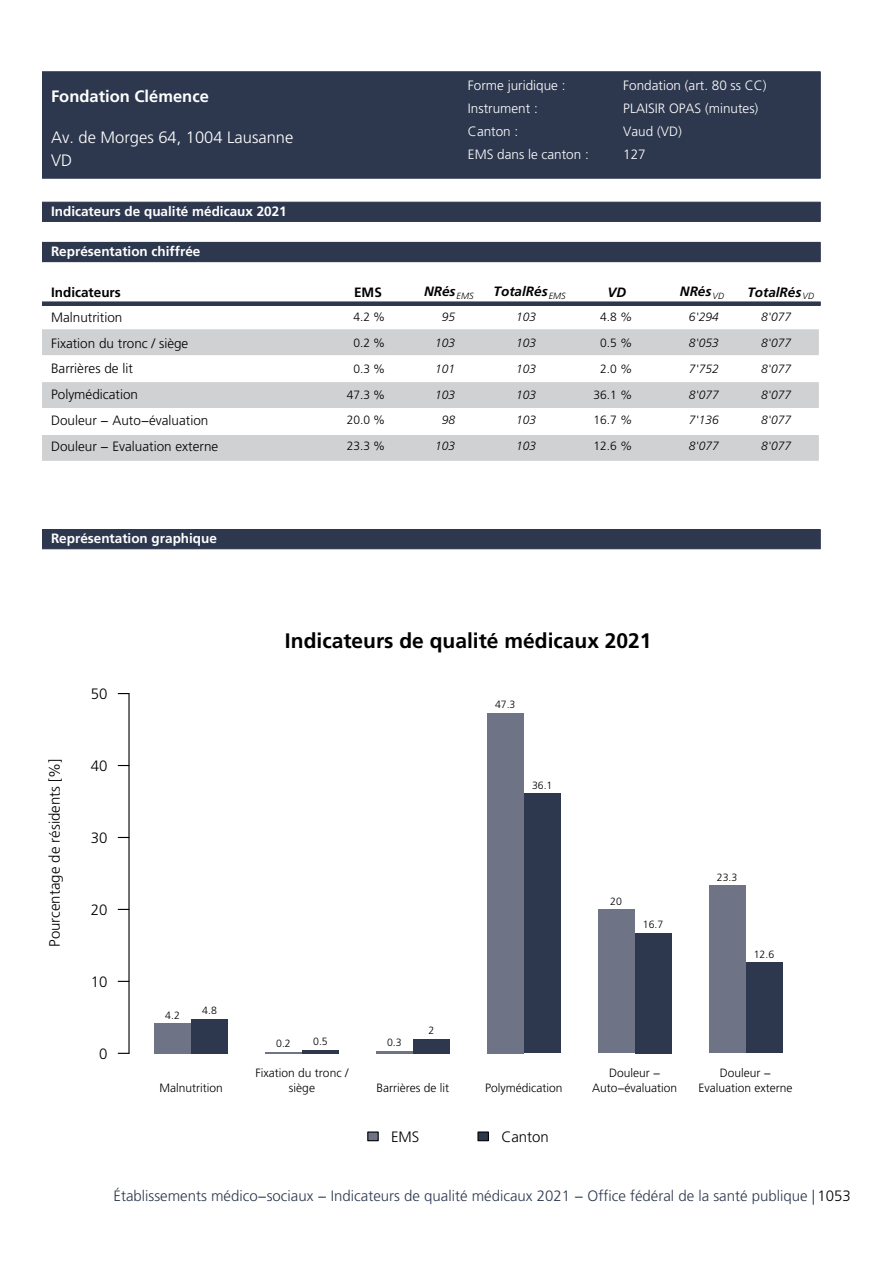
<style>
.page{position:relative;width:893px;height:1262px;background:#fff}
.page>*{position:absolute;margin:0;border:0;box-sizing:border-box;transform-origin:0 0}
.t1{font:700 21px "Frutiger LT Pro";color:#000}
.t2{font:300 16.5px/23.2px "Frutiger LT Pro";color:#fff}
.t3{font:700 16.5px "Frutiger LT Pro";color:#fff}
.t4{font:300 15px "Frutiger LT Pro";color:#2d384f}
.t5{font:300 15px "Frutiger LT Pro";color:#000}
.t6{font:300 13.5px "Frutiger LT Pro";color:#000}
.t7{font:300 13.5px/23.2px "Frutiger LT Pro";color:#fff}
.t8{font:700 13.5px "Frutiger LT Pro";color:#fff}
.t9{font:italic 700 13.5px "Frutiger LT Pro";color:#000}
.t10{font:700 13.5px "Frutiger LT Pro";color:#000}
.t11{font:300 12px/15.1px "Frutiger LT Pro";color:#000;text-align:center}
.t12{font:italic 300 12px "Frutiger LT Pro";color:#000}
.t13{font:300 10.5px "Frutiger LT Pro";color:#000}
.s1{font-style:italic}
.s2{color:#000}
</style>
<div class="page">
<div style="left:43px;top:71px;width:777px;height:108px;background:#2d384f"></div>
<div style="left:43px;top:202px;width:777px;height:20px;background:#2d384f"></div>
<div style="left:43px;top:242px;width:777px;height:20px;background:#2d384f"></div>
<svg style="left:43px;top:301px;width:777px;height:5px;background:#3f495e"></svg>
<div style="left:43px;top:529px;width:777px;height:20px;background:#2d384f"></div>
<div style="left:43px;top:329px;width:775px;height:26px;background:#d0d1d2"></div>
<div style="left:43px;top:382px;width:775px;height:26px;background:#d0d1d2"></div>
<div style="left:43px;top:435px;width:775px;height:26px;background:#d0d1d2"></div>
<div style="left:154px;top:1023px;width:37px;height:30px;background:#6e7486"></div>
<div style="left:191px;top:1018px;width:37px;height:35px;background:#2d384f"></div>
<hr style="left:265px;top:1052px;width:37px;height:1px;background:#6e7486">
<hr style="left:302px;top:1050px;width:37px;height:3px;background:#2d384f">
<hr style="left:376px;top:1051px;width:37px;height:2px;background:#6e7486">
<div style="left:413px;top:1039px;width:37px;height:14px;background:#2d384f"></div>
<div style="left:487px;top:713px;width:36px;height:340px;background:#6e7486"></div>
<div style="left:523px;top:793px;width:37px;height:260px;background:#2d384f"></div>
<div style="left:597px;top:909px;width:37px;height:144px;background:#6e7486"></div>
<div style="left:634px;top:933px;width:37px;height:120px;background:#2d384f"></div>
<div style="left:708px;top:885px;width:37px;height:168px;background:#6e7486"></div>
<div style="left:745px;top:962px;width:37px;height:91px;background:#2d384f"></div>
<div style="left:367px;top:1131px;width:12px;height:10px;background:#6e7486;border:1px solid #000"></div>
<div style="left:477px;top:1131px;width:12px;height:10px;background:#2d384f;border:1px solid #000"></div>
<hr style="left:128px;top:693px;width:2px;height:360px;background:#000">
<svg style="left:118px;top:980px;width:11px;height:2px"></svg>
<svg style="left:118px;top:908px;width:11px;height:2px"></svg>
<h2 class="t3" style="left:51px;top:87px;width:159px">Fondation Clémence</h2>
<h2 class="t2" style="left:51px;top:126px;width:244px">Av. de Morges 64, 1004 Lausanne<br>VD</h2>
<p class="t7" style="left:468px;top:74px;width:122px">Forme juridique :<br>Instrument :<br>Canton :<br>EMS dans le canton :</p>
<p class="t7" style="left:623px;top:74px;width:145px">Fondation (art. 80 ss CC)<br>PLAISIR OPAS (minutes)<br>Vaud (VD)<br>127</p>
<p class="t8" style="left:51px;top:204px;width:237px">Indicateurs de qualité médicaux 2021</p>
<p class="t8" style="left:51px;top:244px;width:151px">Représentation chiffrée</p>
<p class="t10" style="left:51px;top:285px;width:71px">Indicateurs</p>
<p class="t10" style="left:354px;top:285px;width:29px">EMS</p>
<p class="t9" style="left:424px;top:284px;width:51px">NRés<sub>EMS</sub></p>
<p class="t9" style="left:493px;top:284px;width:74px">TotalRés<sub>EMS</sub></p>
<p class="t9" style="left:607px;top:285px;width:20px">VD</p>
<p class="t9" style="left:680px;top:284px;width:46px">NRés<sub>VD</sub></p>
<p class="t9" style="left:747px;top:284px;width:68px">TotalRés<sub>VD</sub></p>
<p class="t6" style="left:51px;top:310px;width:73px">Malnutrition</p>
<p class="t11" style="left:353px;top:310px;width:33px">4.2 %</p>
<p class="t12" style="left:442px;top:310px;width:15px">95</p>
<p class="t12" style="left:516px;top:310px;width:22px">103</p>
<p class="t11" style="left:600px;top:310px;width:33px">4.8 <span class="s1">%</span></p>
<p class="t12" style="left:689px;top:310px;width:32px">6'294</p>
<p class="t12" style="left:761px;top:310px;width:32px">8'077</p>
<p class="t6" style="left:51px;top:336px;width:139px">Fixation du tronc / siège</p>
<p class="t11" style="left:353px;top:336px;width:33px">0.2 %</p>
<p class="t12" style="left:435px;top:336px;width:22px">103</p>
<p class="t12" style="left:516px;top:336px;width:22px">103</p>
<p class="t11" style="left:600px;top:336px;width:33px">0.5 <span class="s1">%</span></p>
<p class="t12" style="left:689px;top:336px;width:32px">8'053</p>
<p class="t12" style="left:761px;top:336px;width:32px">8'077</p>
<p class="t6" style="left:51px;top:361px;width:83px">Barrières de lit</p>
<p class="t11" style="left:353px;top:361px;width:33px">0.3 %</p>
<p class="t12" style="left:435px;top:362px;width:22px">101</p>
<p class="t12" style="left:516px;top:362px;width:22px">103</p>
<p class="t11" style="left:600px;top:361px;width:33px">2.0 <span class="s1">%</span></p>
<p class="t12" style="left:689px;top:362px;width:32px">7'752</p>
<p class="t12" style="left:761px;top:362px;width:32px">8'077</p>
<p class="t6" style="left:51px;top:387px;width:88px">Polymédication</p>
<p class="t11" style="left:347px;top:387px;width:40px">47.3 %</p>
<p class="t12" style="left:435px;top:387px;width:22px">103</p>
<p class="t12" style="left:516px;top:387px;width:22px">103</p>
<p class="t11" style="left:593px;top:387px;width:40px">36.1 <span class="s1">%</span></p>
<p class="t12" style="left:689px;top:387px;width:32px">8'077</p>
<p class="t12" style="left:761px;top:387px;width:32px">8'077</p>
<p class="t6" style="left:51px;top:413px;width:159px">Douleur − Auto−évaluation</p>
<p class="t11" style="left:347px;top:413px;width:40px">20.0 %</p>
<p class="t12" style="left:442px;top:413px;width:15px">98</p>
<p class="t12" style="left:516px;top:413px;width:22px">103</p>
<p class="t11" style="left:593px;top:413px;width:40px">16.7 <span class="s1">%</span></p>
<p class="t12" style="left:689px;top:413px;width:32px">7'136</p>
<p class="t12" style="left:761px;top:413px;width:32px">8'077</p>
<p class="t6" style="left:51px;top:439px;width:169px">Douleur − Evaluation externe</p>
<p class="t11" style="left:347px;top:439px;width:40px">23.3 %</p>
<p class="t12" style="left:435px;top:439px;width:22px">103</p>
<p class="t12" style="left:516px;top:439px;width:22px">103</p>
<p class="t11" style="left:593px;top:439px;width:40px">12.6 <span class="s1">%</span></p>
<p class="t12" style="left:689px;top:439px;width:32px">8'077</p>
<p class="t12" style="left:761px;top:439px;width:32px">8'077</p>
<p class="t8" style="left:51px;top:531px;width:167px">Représentation graphique</p>
<p class="t5" style="left:47px;top:946px;width:190px;rotate:-90deg">Pourcentage de résidents [%]</p>
<p class="t5" style="left:91px;top:685px;width:18px">50</p>
<p class="t5" style="left:91px;top:757px;width:18px">40</p>
<p class="t5" style="left:91px;top:829px;width:18px">30</p>
<p class="t5" style="left:91px;top:901px;width:18px">20</p>
<p class="t5" style="left:91px;top:973px;width:18px">10</p>
<p class="t5" style="left:99px;top:1045px;width:10px">0</p>
<p class="t13" style="left:165px;top:1009px;width:16px">4.2</p>
<p class="t13" style="left:202px;top:1004px;width:16px">4.8</p>
<p class="t11" style="left:159px;top:1080px;width:65px">Malnutrition</p>
<h1 class="t1" style="left:285px;top:630px;width:368px">Indicateurs de qualité médicaux 2021</h1>
<p class="t13" style="left:495px;top:699px;width:22px">47.3</p>
<p class="t13" style="left:532px;top:779px;width:22px">36.1</p>
<p class="t13" style="left:276px;top:1038px;width:16px">0.2</p>
<p class="t13" style="left:313px;top:1036px;width:16px">0.5</p>
<p class="t13" style="left:387px;top:1037px;width:16px">0.3</p>
<p class="t13" style="left:428px;top:1025px;width:7px">2</p>
<p class="t11" style="left:255px;top:1065px;width:94px">Fixation du tronc / siège</p>
<p class="t11" style="left:376px;top:1080px;width:74px">Barrières de lit</p>
<p class="t11" style="left:485px;top:1080px;width:79px">Polymédication</p>
<p class="t5" style="left:391px;top:1128px;width:30px">EMS</p>
<p class="t5" style="left:501px;top:1128px;width:49px">Canton</p>
<p class="t13" style="left:610px;top:895px;width:13px">20</p>
<p class="t13" style="left:643px;top:919px;width:22px">16.7</p>
<p class="t13" style="left:716px;top:871px;width:22px">23.3</p>
<p class="t13" style="left:753px;top:948px;width:22px">12.6</p>
<p class="t11" style="left:592px;top:1065px;width:87px">Douleur −<br>Auto−évaluation</p>
<p class="t11" style="left:698px;top:1065px;width:95px">Douleur −<br>Evaluation externe</p>
<p class="t4" style="left:113px;top:1187px;width:738px">Établissements médico−sociaux − Indicateurs de qualité médicaux 2021 − Office fédéral de la santé publique | <span class="s2">1053</span></p>
</div>
